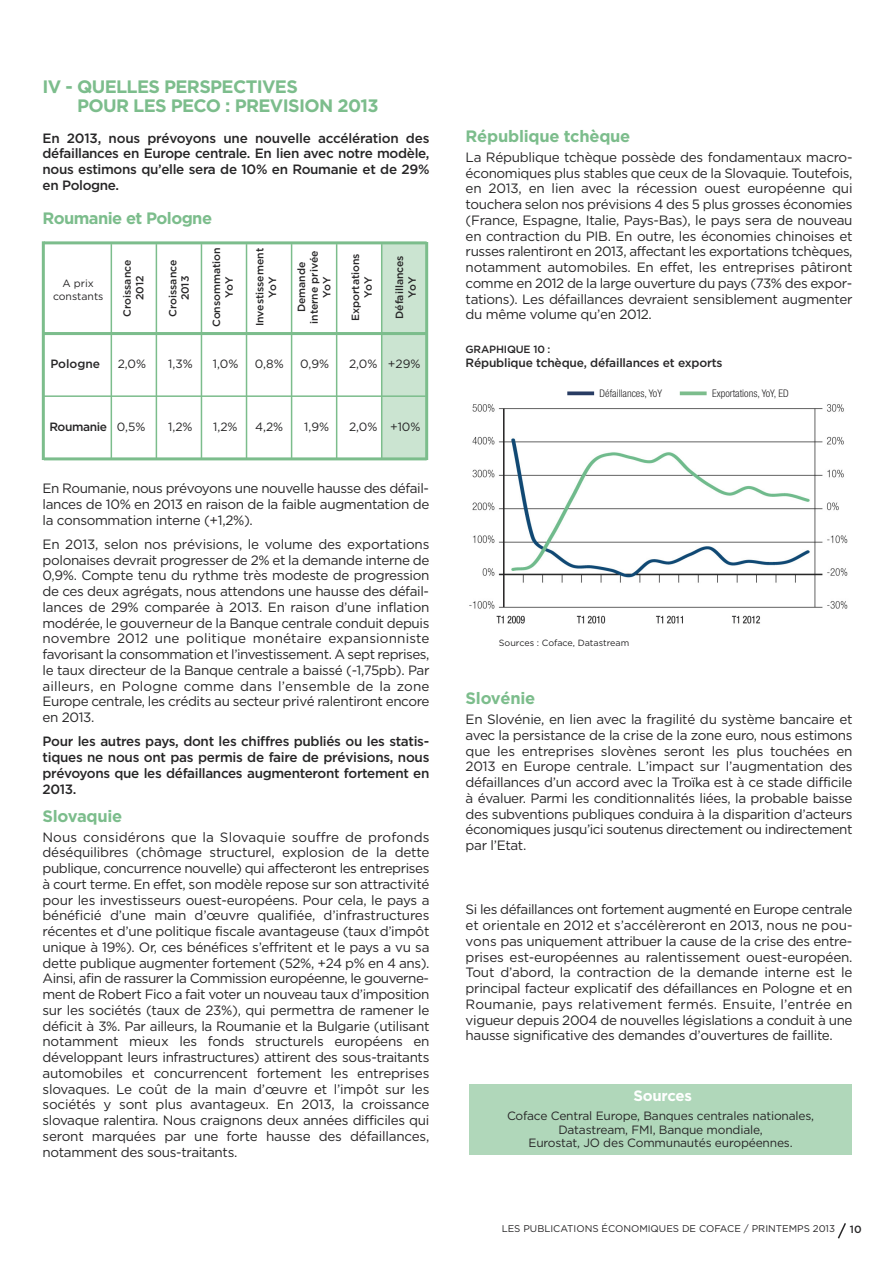
<style>
.page{position:relative;width:893px;height:1263px;background:#fff}
.page>*{position:absolute;margin:0;border:0;box-sizing:border-box;transform-origin:0 0}
.t1{font:700 18px/19.5px "Gotham";letter-spacing:-.035em;color:#7cbd8c}
.t2{font:700 16.5px "Gotham";letter-spacing:-.015em;color:#7cbd8c}
.t3{font:700 16.5px "Gotham";letter-spacing:-.035em;color:#7cbd8c}
.t4{font:700 15px "Gotham";letter-spacing:-.015em;color:#fff}
.t5{font:13.5px/15.8px "Gotham";letter-spacing:-.025em;color:#272627;text-align:justify}
.t6{font:500 13.5px/15.8px "Gotham";letter-spacing:-.025em;color:#272627;text-align:justify}
.t7{font:12px/13.5px "Gotham";letter-spacing:-.015em;color:#272627;text-align:center}
.t8{font:500 12px "Gotham";letter-spacing:-.015em;color:#272627}
.t9{font:500 12px "Gotham";letter-spacing:-.035em;color:#272627}
.t10{font:500 10.5px/12.6px "Gotham";color:#272627;text-align:center}
.t11{font:300 condensed 10.5px "Helvetica Neue LT Std";color:#272627}
.t12{font:10.5px/12.6px "Gotham";color:#272627;text-align:center}
.t13{font:9.75px "Gotham";color:#272627}
.t14{font:9px "Gotham";color:#272627}
.s1{font-weight:400}
</style>
<div class="page">
<img style="left:469px;top:404px;width:379px;height:220px">
<div style="left:383px;top:243px;width:43px;height:216px;background:#cbe4d1"></div>
<svg style="left:567px;top:391px;width:27px;height:4px"></svg>
<svg style="left:680px;top:391px;width:27px;height:4px"></svg>
<hr style="left:43px;top:395px;width:383px;height:2px;background:#7cbd8c">
<hr style="left:42px;top:241px;width:3px;height:219px;background:#7cbd8c">
<hr style="left:111px;top:244px;width:1px;height:214px;background:#7cbd8c">
<hr style="left:156px;top:244px;width:1px;height:214px;background:#7cbd8c">
<hr style="left:201px;top:244px;width:1px;height:214px;background:#7cbd8c">
<hr style="left:246px;top:244px;width:1px;height:214px;background:#7cbd8c">
<hr style="left:291px;top:244px;width:1px;height:214px;background:#7cbd8c">
<hr style="left:336px;top:244px;width:1px;height:214px;background:#7cbd8c">
<hr style="left:381px;top:244px;width:1px;height:214px;background:#7cbd8c">
<hr style="left:44px;top:241px;width:383px;height:3px;background:#7cbd8c">
<hr style="left:43px;top:332px;width:384px;height:3px;background:#7cbd8c">
<hr style="left:44px;top:457px;width:383px;height:3px;background:#7cbd8c">
<hr style="left:425px;top:242px;width:3px;height:218px;background:#7cbd8c">
<svg style="left:837px;top:1223px;width:9px;height:16px"></svg>
<div style="left:469px;top:1084px;width:382px;height:71px;background:#b0d7ba"></div>
<h1 class="t1" style="left:77px;top:77px;width:303px;text-indent:-35px">IV - QUELLES PERSPECTIVES<br>POUR LES PECO : PREVISION 2013</h1>
<p class="t6" style="left:43px;top:130px;width:388px">En 2013, nous prévoyons une nouvelle accélération des défaillances en Europe centrale. En lien avec notre modèle, nous estimons qu’elle sera de 10% en Roumanie et de 29% en Pologne.</p>
<p class="t3" style="left:43px;top:209px;width:171px">Roumanie et Pologne</p>
<p class="t12" style="left:53px;top:277px;width:52px">A prix constants</p>
<p class="t10" style="left:121px;top:317px;width:58px;rotate:-90deg">Croissance<br>2012</p>
<p class="t10" style="left:166px;top:317px;width:58px;rotate:-90deg">Croissance<br>2013</p>
<p class="t10" style="left:210px;top:327px;width:81px;rotate:-90deg">Consommation<br>YoY</p>
<p class="t10" style="left:254px;top:326px;width:80px;rotate:-90deg">Investissement<br>YoY</p>
<p class="t10" style="left:295px;top:324px;width:75px;rotate:-90deg">Demande interne privée<br>YoY</p>
<p class="t10" style="left:349px;top:321px;width:69px;rotate:-90deg">Exportations<br>YoY</p>
<p class="t10" style="left:393px;top:319px;width:65px;rotate:-90deg">Défaillances<br>YoY</p>
<p class="t8" style="left:50px;top:357px;width:51px">Pologne</p>
<p class="t7" style="left:118px;top:357px;width:30px">2,0%</p>
<p class="t7" style="left:168px;top:357px;width:26px">1,3%</p>
<p class="t7" style="left:213px;top:357px;width:27px">1,0%</p>
<p class="t7" style="left:255px;top:357px;width:30px">0,8%</p>
<p class="t7" style="left:300px;top:357px;width:31px">0,9%</p>
<p class="t7" style="left:349px;top:357px;width:73px">2,0% +29%</p>
<p class="t9" style="left:50px;top:420px;width:97px">Roumanie <span class="s1">0,5%</span></p>
<p class="t7" style="left:168px;top:420px;width:26px">1,2%</p>
<p class="t7" style="left:213px;top:420px;width:26px">1,2%</p>
<p class="t7" style="left:255px;top:420px;width:30px">4,2%</p>
<p class="t7" style="left:304px;top:420px;width:26px">1,9%</p>
<p class="t7" style="left:349px;top:420px;width:73px">2,0% +10%</p>
<p class="t5" style="left:43px;top:480px;width:388px">En Roumanie, nous prévoyons une nouvelle hausse des défail&shy;lances de 10% en 2013 en raison de la faible augmentation de la consommation interne (+1,2%).</p>
<p class="t5" style="left:43px;top:536px;width:388px">En 2013, selon nos prévisions, le volume des exportations polonaises devrait progresser de 2% et la demande interne de 0,9%. Compte tenu du rythme très modeste de progression de ces deux agrégats, nous attendons une hausse des défail&shy;lances de 29% comparée à 2013. En raison d’une inflation modérée, le gouverneur de la Banque centrale conduit depuis novembre 2012 une politique monétaire expansionniste favorisant la consommation et l’investissement. A sept reprises, le taux directeur de la Banque centrale a baissé (-1,75pb). Par ailleurs, en Pologne comme dans l’ensemble de la zone Europe centrale, les crédits au secteur privé ralentiront encore en 2013.</p>
<p class="t6" style="left:43px;top:734px;width:388px">Pour les autres pays, dont les chiffres publiés ou les statis&shy;tiques ne nous ont pas permis de faire de prévisions, nous prévoyons que les défaillances augmenteront fortement en 2013.</p>
<p class="t2" style="left:43px;top:806px;width:81px">Slovaquie</p>
<p class="t5" style="left:42px;top:829px;width:389px">Nous considérons que la Slovaquie souffre de profonds déséquilibres (chômage structurel, explosion de la dette publique, concurrence nouvelle) qui affecteront les entreprises à court terme. En effet, son modèle repose sur son attractivité pour les investisseurs ouest-européens. Pour cela, le pays a bénéficié d’une main d’œuvre qualifiée, d’infrastructures récentes et d’une politique fiscale avantageuse (taux d’impôt unique à 19%). Or, ces bénéfices s’effritent et le pays a vu sa dette publique augmenter fortement (52%, +24 p% en 4 ans).<br>Ainsi, afin de rassurer la Commission européenne, le gouverne&shy;ment de Robert Fico a fait voter un nouveau taux d’imposition sur les sociétés (taux de 23%), qui permettra de ramener le déficit à 3%. Par ailleurs, la Roumanie et la Bulgarie (utilisant notamment mieux les fonds structurels européens en développant leurs infrastructures) attirent des sous-traitants automobiles et concurrencent fortement les entreprises slovaques. Le coût de la main d’œuvre et l’impôt sur les sociétés y sont plus avantageux. En 2013, la croissance slovaque ralentira. Nous craignons deux années difficiles qui seront marquées par une forte hausse des défaillances, notamment des sous-traitants.</p>
<p class="t2" style="left:466px;top:127px;width:166px">République tchèque</p>
<p class="t5" style="left:466px;top:149px;width:388px">La République tchèque possède des fondamentaux macro&shy;économiques plus stables que ceux de la Slovaquie. Toutefois, en 2013, en lien avec la récession ouest européenne qui touchera selon nos prévisions 4 des 5 plus grosses économies (France, Espagne, Italie, Pays-Bas), le pays sera de nouveau en contraction du PIB. En outre, les économies chinoises et russes ralentiront en 2013, affectant les exportations tchèques, notamment automobiles. En effet, les entreprises pâtiront comme en 2012 de la large ouverture du pays (73% des expor&shy;tations). Les défaillances devraient sensiblement augmenter du même volume qu’en 2012.</p>
<p class="t10" style="left:466px;top:343px;width:86px">GRAPHIQUE 10 :</p>
<p class="t8" style="left:466px;top:356px;width:258px">République tchèque, défaillances et exports</p>
<p class="t11" style="left:600px;top:390px;width:64px">Défaillances, YoY</p>
<p class="t11" style="left:712px;top:390px;width:78px">Exportations, YoY, ED</p>
<p class="t14" style="left:499px;top:638px;width:132px">Sources : Coface, Datastream</p>
<p class="t2" style="left:466px;top:689px;width:71px">Slovénie</p>
<p class="t5" style="left:466px;top:712px;width:388px">En Slovénie, en lien avec la fragilité du système bancaire et avec la persistance de la crise de la zone euro, nous estimons que les entreprises slovènes seront les plus touchées en 2013 en Europe centrale. L’impact sur l’augmentation des défaillances d’un accord avec la Troïka est à ce stade difficile à évaluer. Parmi les conditionnalités liées, la probable baisse des subventions publiques conduira à la disparition d’acteurs économiques jusqu’ici soutenus directement ou indirectement par l’Etat.</p>
<p class="t5" style="left:466px;top:902px;width:388px">Si les défaillances ont fortement augmenté en Europe centrale et orientale en 2012 et s’accélèreront en 2013, nous ne pou&shy;vons pas uniquement attribuer la cause de la crise des entre&shy;prises est-européennes au ralentissement ouest-européen.<br>Tout d’abord, la contraction de la demande interne est le principal facteur explicatif des défaillances en Pologne et en Roumanie, pays relativement fermés. Ensuite, l’entrée en vigueur depuis 2004 de nouvelles législations a conduit à une hausse significative des demandes d’ouvertures de faillite.</p>
<p class="t4" style="left:633px;top:1087px;width:60px">Sources</p>
<p class="t7" style="left:507px;top:1109px;width:309px">Coface Central Europe, Banques centrales nationales,<br>Datastream, FMI, Banque mondiale,<br>Eurostat, JO des Communautés européennes.</p>
<p class="t13" style="left:502px;top:1223px;width:335px">LES PUBLICATIONS ÉCONOMIQUES DE COFACE / PRINTEMPS 2013</p>
<p class="t10" style="left:850px;top:1222px;width:13px">10</p>
</div>
